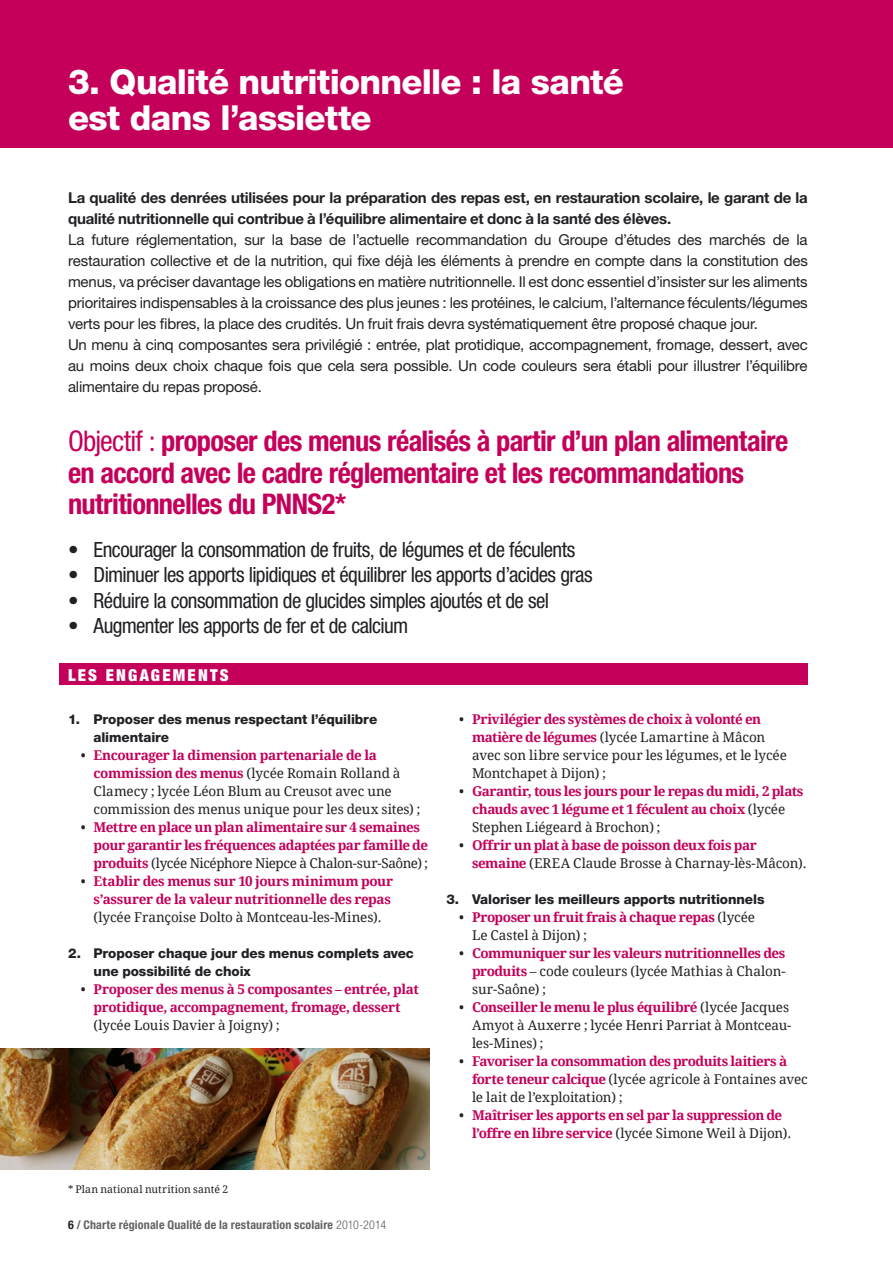
<style>
.page{position:relative;width:893px;height:1263px;background:#fff}
.page>*{position:absolute;margin:0;border:0;box-sizing:border-box;transform-origin:0 0}
.t1{font:800 34.5px "Helvetica Neue";letter-spacing:-.02em;color:#fff}
.t2{font:700 condensed 28.5px/31.5px "Helvetica Neue";letter-spacing:-.02em;color:#c4005a}
.t3{font:condensed 21px "Helvetica Neue";letter-spacing:-.03em;color:#212125}
.t4{font:900 condensed 16.5px "Helvetica Neue";letter-spacing:.135em;color:#fff}
.t5{font:15px/21px "Helvetica Neue";letter-spacing:-.015em;color:#212125;text-align:justify}
.t6{font:700 15px/21px "Helvetica Neue";letter-spacing:-.015em;color:#212125}
.t7{font:700 13.5px/18px "Droid Serif";letter-spacing:-.035em;color:#c4005a}
.t8{font:13.5px/18px "Droid Serif";letter-spacing:-.005em;color:#212125}
.t9{font:800 13.5px/18px "Helvetica Neue";letter-spacing:-.005em;color:#212125}
.t10{font:700 condensed 12px "Helvetica Neue";letter-spacing:.015em;color:#626266}
.t11{font:10.5px "Droid Serif";letter-spacing:.005em;color:#212125}
.s1{font-weight:400}
.s2{font-weight:700;color:#c4005a}
.s3{font-weight:400;color:#212125}
.s4{color:#212125}
.s5{font-weight:300}
</style>
<div class="page">
<div style="left:0;top:0;width:893px;height:148px;background:#c4005a"></div>
<img style="left:0;top:1048px;width:429px;height:121px">
<div style="left:60px;top:663px;width:748px;height:22px;background:#c4005a"></div>
<p class="t1" style="left:68px;top:62px;width:557px">3. Qualité nutritionnelle : la santé</p>
<p class="t1" style="left:68px;top:98px;width:305px">est dans l’assiette</p>
<p class="t6" style="left:68px;top:187px;width:741px">La qualité des denrées utilisées pour la préparation des repas est, en restauration scolaire, le garant de la qualité nutritionnelle qui contribue à l’équilibre alimentaire et donc à la santé des élèves.</p>
<p class="t5" style="left:68px;top:229px;width:741px">La future réglementation, sur la base de l’actuelle recommandation du Groupe d’études des marchés de la restauration collective et de la nutrition, qui fixe déjà les éléments à prendre en compte dans la constitution des menus, va préciser davantage les obligations en matière nutritionnelle. Il est donc essentiel d’insister sur les aliments prioritaires indispensables à la croissance des plus jeunes : les protéines, le calcium, l’alternance féculents/légumes verts pour les fibres, la place des crudités. Un fruit frais devra systématiquement être proposé chaque jour.</p>
<p class="t5" style="left:68px;top:334px;width:741px">Un menu à cinq composantes sera privilégié : entrée, plat protidique, accompagnement, fromage, dessert, avec au moins deux choix chaque fois que cela sera possible. Un code couleurs sera établi pour illustrer l’équilibre alimentaire du repas proposé.</p>
<p class="t2" style="left:68px;top:425px;width:722px"><span class="s1">Objectif :</span> proposer des menus réalisés à partir d’un plan alimentaire en accord avec le cadre réglementaire et les recommandations nutritionnelles du PNNS2*</p>
<p class="t3" style="left:68px;top:537px;width:509px">• Encourager la consommation de fruits, de légumes et de féculents</p>
<p class="t3" style="left:68px;top:562px;width:526px">• Diminuer les apports lipidiques et équilibrer les apports d’acides gras</p>
<p class="t3" style="left:68px;top:588px;width:482px">• Réduire la consommation de glucides simples ajoutés et de sel</p>
<p class="t3" style="left:68px;top:613px;width:342px">• Augmenter les apports de fer et de calcium</p>
<p class="t4" style="left:68px;top:665px;width:162px">LES ENGAGEMENTS</p>
<p class="t9" style="left:94px;top:710px;width:285px;text-indent:-26px">1. Proposer des menus respectant l’équilibre alimentaire</p>
<p class="t8" style="left:94px;top:746px;width:328px;text-indent:-13px">• <span class="s2">Encourager la dimension partenariale de la commission des menus</span> (lycée Romain Rolland à Clamecy ; lycée Léon Blum au Creusot avec une commission des menus unique pour les deux sites) ;</p>
<p class="t7" style="left:94px;top:818px;width:336px;text-indent:-13px"><span class="s3">•</span> Mettre en place un plan alimentaire sur 4 semaines pour garantir les fréquences adaptées par famille de produits <span class="s3">(lycée Nicéphore Niepce à Chalon-sur-Saône) ;</span></p>
<p class="t7" style="left:94px;top:872px;width:301px;text-indent:-13px"><span class="s3">•</span> Etablir des menus sur 10 jours minimum pour s’assurer de la valeur nutritionnelle des repas <span class="s3">(lycée Françoise Dolto à Montceau-les-Mines).</span></p>
<p class="t9" style="left:94px;top:944px;width:322px;text-indent:-26px">2. Proposer chaque jour des menus complets avec une possibilité de choix</p>
<p class="t7" style="left:94px;top:980px;width:327px;text-indent:-13px"><span class="s3">•</span> Proposer des menus à 5 composantes – entrée, plat protidique, accompagnement, fromage, dessert <span class="s3">(lycée Louis Davier à Joigny) ;</span></p>
<p class="t8" style="left:472px;top:710px;width:316px;text-indent:-13px">• <span class="s2">Privilégier des systèmes de choix à volonté en matière de légumes</span> (lycée Lamartine à Mâcon avec son libre service pour les légumes, et le lycée Montchapet à Dijon) ;</p>
<p class="t7" style="left:472px;top:782px;width:333px;text-indent:-13px"><span class="s3">•</span> Garantir, tous les jours pour le repas du midi, 2 plats chauds avec 1 légume et 1 féculent au choix <span class="s3">(lycée<br>Stephen Liégeard à Brochon) ;</span></p>
<p class="t7" style="left:472px;top:836px;width:336px;text-indent:-13px"><span class="s3">•</span> Offrir un plat à base de poisson deux fois par semaine <span class="s3">(EREA Claude Brosse à Charnay-lès-Mâcon).</span></p>
<p class="t9" style="left:446px;top:890px;width:320px">3. Valoriser les meilleurs apports nutritionnels</p>
<p class="t7" style="left:472px;top:908px;width:285px;text-indent:-13px"><span class="s3">•</span> Proposer un fruit frais à chaque repas <span class="s3">(lycée<br>Le Castel à Dijon) ;</span></p>
<p class="t7" style="left:472px;top:944px;width:315px;text-align:justify;text-indent:-13px"><span class="s3">•</span> Communiquer sur les valeurs nutritionnelles des produits <span class="s3">– code couleurs (lycée Mathias à Chalon&shy;sur-Saône) ;</span></p>
<p class="t8" style="left:472px;top:998px;width:321px;text-indent:-13px">• <span class="s2">Conseiller le menu le plus équilibré</span> (lycée Jacques<br>Amyot à Auxerre ; lycée Henri Parriat à Montceau&shy;les-Mines) ;</p>
<p class="t7" style="left:472px;top:1052px;width:337px;text-indent:-13px"><span class="s3">•</span> Favoriser la consommation des produits laitiers à forte teneur calcique <span class="s3">(lycée agricole à Fontaines avec le lait de l’exploitation) ;</span></p>
<p class="t7" style="left:472px;top:1106px;width:321px;text-indent:-13px"><span class="s3">•</span> Maîtriser les apports en sel par la suppression de l’offre en libre service <span class="s3">(lycée Simone Weil à Dijon).</span></p>
<p class="t11" style="left:68px;top:1182px;width:162px">* Plan national nutrition santé 2</p>
<p class="t10" style="left:68px;top:1217px;width:320px"><span class="s4">6</span> / Charte régionale Qualité de la restauration scolaire <span class="s5">2010-2014</span></p>
</div>
